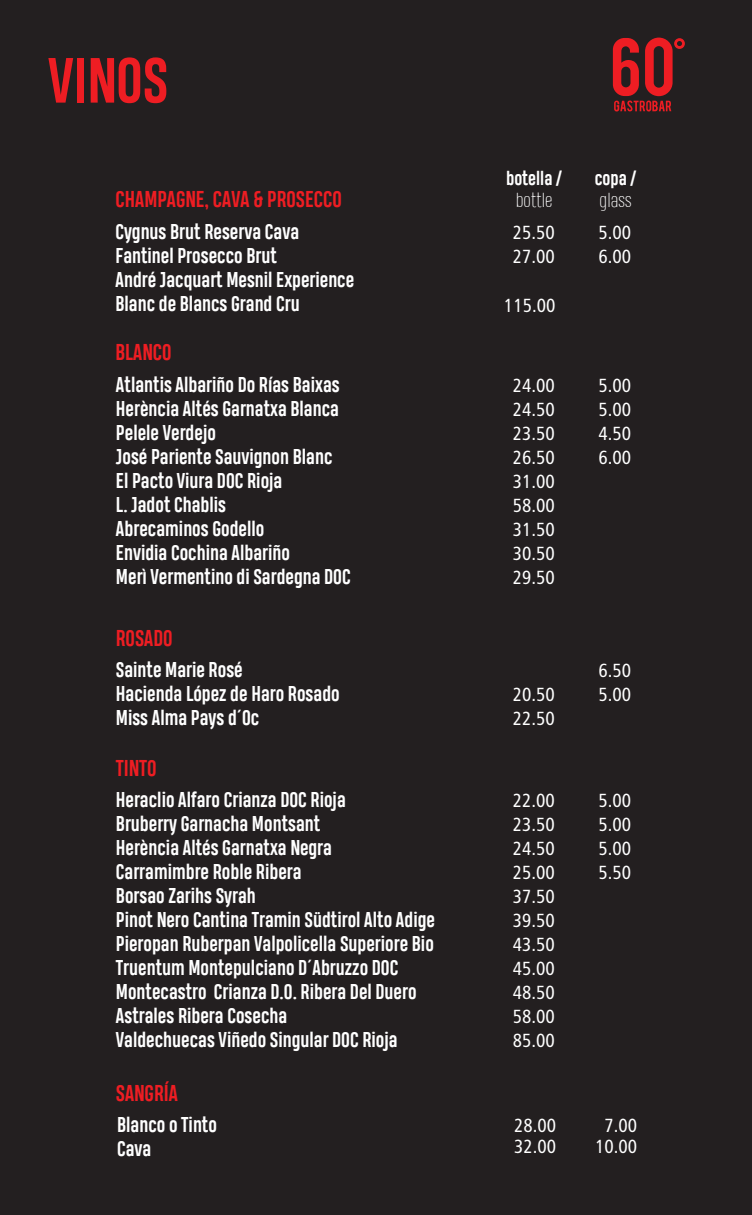
<style>
.page{position:relative;width:752px;height:1215px;background:#fff}
.page>*{position:absolute;margin:0;border:0;box-sizing:border-box;transform-origin:0 0}
.t1{font:700 60px "Heading Pro Trial";color:#ee1d23}
.t2{font:700 21.38px "Heading Pro Trial";color:#ee1d23}
.t3{font:700 20px/24px "Heading Pro Trial";color:#fff}
.t4{font:19px/24px "Humanist 777 BT Roman Condensed B";color:#fff}
.t5{font:700 18.5px "Heading Pro Trial";color:#fff}
.t6{font:200 18.5px "Heading Pro Trial";color:#fff}
</style>
<div class="page">
<div style="left:0;top:0;width:751px;height:1215px;background:#231f20"></div>
<svg style="left:612px;top:38px;width:72px;height:74px"></svg>
<h1 class="t1" style="left:48px;top:44px;width:122px">VINOS</h1>
<p class="t5" style="left:506px;top:167px;width:58px">botella /</p>
<p class="t6" style="left:515px;top:190px;width:38px">bottle</p>
<p class="t2" style="left:115px;top:187px;width:228px">CHAMPAGNE, CAVA &amp; PROSECCO</p>
<p class="t3" style="left:115px;top:221px;width:240px">Cygnus Brut Reserva Cava<br>Fantinel Prosecco Brut<br>André Jacquart Mesnil Experience<br>Blanc de Blancs Grand Cru</p>
<p class="t4" style="left:512px;top:220px;width:44px">25.50<br>27.00</p>
<p class="t4" style="left:503px;top:293px;width:53px">115.00</p>
<p class="t2" style="left:115px;top:340px;width:57px">BLANCO</p>
<p class="t3" style="left:116px;top:375px;width:236px">Atlantis Albariño Do Rías Baixas<br>Herència Altés Garnatxa Blanca<br>Pelele Verdejo<br>José Pariente Sauvignon Blanc<br>El Pacto Viura DOC Rioja<br>L. Jadot Chablis<br>Abrecaminos Godello<br>Envidia Cochina Albariño<br>Merì Vermentino di Sardegna DOC</p>
<p class="t2" style="left:116px;top:625px;width:58px">ROSADO</p>
<p class="t3" style="left:116px;top:660px;width:225px">Sainte Marie Rosé<br>Hacienda López de Haro Rosado<br>Miss Alma Pays d´Oc</p>
<p class="t4" style="left:512px;top:373px;width:44px;text-align:justify">24.00<br>24.50<br>23.50<br>26.50<br>31.00<br>58.00<br>31.50<br>30.50<br>29.50</p>
<p class="t4" style="left:512px;top:682px;width:44px">20.50<br>22.50</p>
<p class="t2" style="left:116px;top:755px;width:42px">TINTO</p>
<p class="t3" style="left:116px;top:790px;width:320px">Heraclio Alfaro Crianza DOC Rioja<br>Bruberry Garnacha Montsant<br>Herència Altés Garnatxa Negra<br>Carramimbre Roble Ribera<br>Borsao Zarihs Syrah<br>Pinot Nero Cantina Tramin Südtirol Alto Adige Pieropan Ruberpan Valpolicella Superiore Bio Truentum Montepulciano D´Abruzzo DOC Montecastro Crianza D.O. Ribera Del Duero Astrales Ribera Cosecha<br>Valdechuecas Viñedo Singular DOC Rioja</p>
<p class="t4" style="left:512px;top:788px;width:44px;text-align:justify">22.00<br>23.50<br>24.50<br>25.00<br>37.50<br>39.50<br>43.50<br>45.00<br>48.50<br>58.00<br>85.00</p>
<p class="t2" style="left:116px;top:1080px;width:64px">SANGRÍA</p>
<p class="t5" style="left:594px;top:167px;width:43px">copa /</p>
<p class="t6" style="left:599px;top:190px;width:33px">glass</p>
<p class="t4" style="left:598px;top:220px;width:34px">5.00<br>6.00</p>
<p class="t4" style="left:598px;top:373px;width:34px;text-align:justify">5.00<br>5.00<br>4.50<br>6.00</p>
<p class="t4" style="left:598px;top:658px;width:34px">6.50<br>5.00</p>
<p class="t4" style="left:598px;top:788px;width:34px;text-align:justify">5.00<br>5.00<br>5.00<br>5.50</p>
<p class="t3" style="left:117px;top:1114px;width:101px">Blanco o Tinto<br>Cava</p>
<p class="t4" style="left:513px;top:1114px;width:44px;line-height:21px">28.00<br>32.00</p>
<p class="t4" style="left:594px;top:1114px;width:44px;line-height:21px;text-align:center">7.00<br>10.00</p>
</div>
